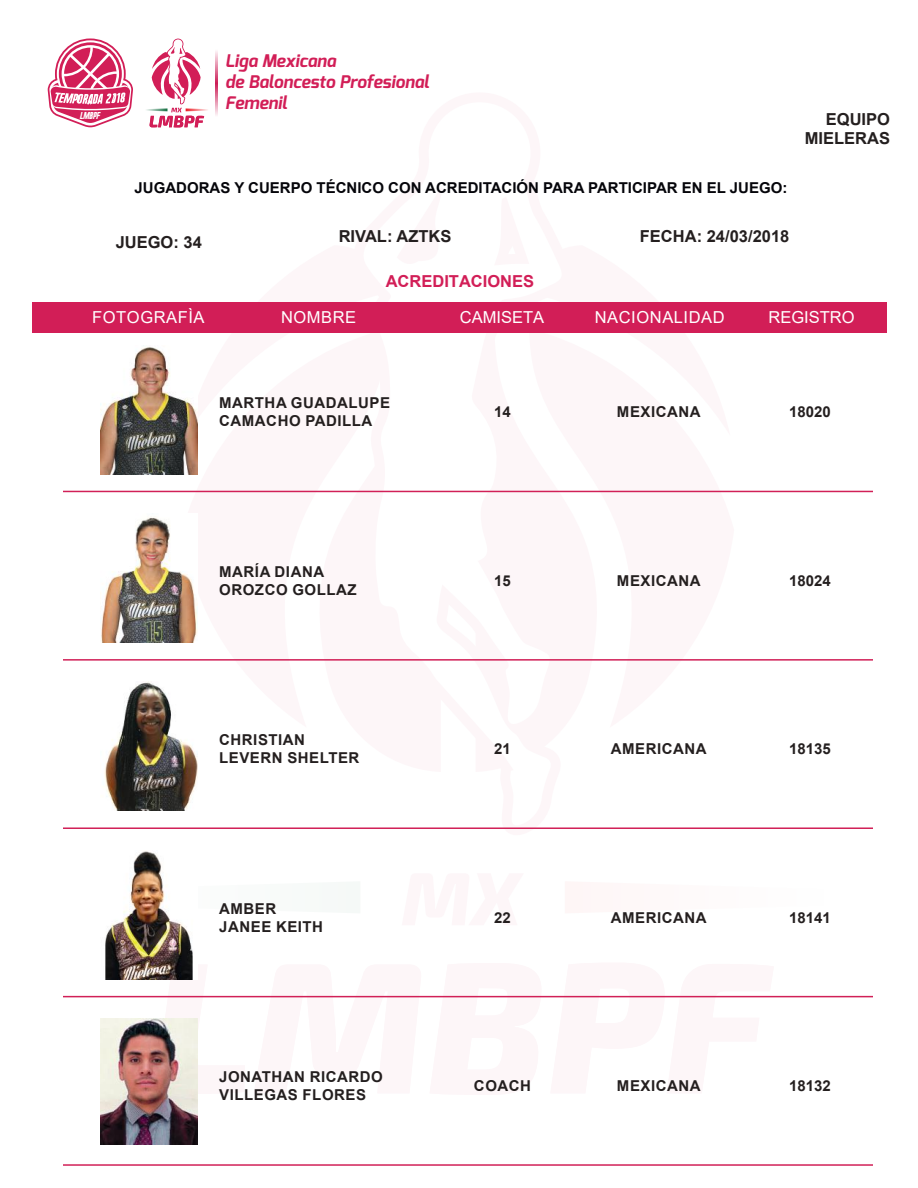
<style>
.page{position:relative;width:918px;height:1188px;background:#fff}
.page>*{position:absolute;margin:0;border:0;box-sizing:border-box;transform-origin:0 0}
.t1{font:italic 700 17.4px/20.9px "Exo";color:#d21e57}
.t2{font:700 16.5px/19.8px "Arial";color:#241f1f;text-align:right}
.t3{font:16.5px "Arial";letter-spacing:.035em;color:#fff}
.t4{font:16.5px "Arial";color:#fff}
.t5{font:700 16.5px "Arial";color:#d21e57}
.t6{font:700 15px/18px "Arial";letter-spacing:.035em;color:#241f1f}
.t7{font:700 15px "Arial";color:#05050a}
.t8{font:9.75px "Urae Nium";color:#fff}
</style>
<div class="page">
<svg style="left:146px;top:979px;width:639px;height:40px"></svg>
<svg style="left:361px;top:302px;width:203px;height:191px"></svg>
<div style="left:33px;top:303px;width:854px;height:30px;background:#d21e57"></div>
<svg style="left:146px;top:38px;width:62px;height:90px"></svg>
<svg style="left:215px;top:51px;width:2px;height:65px"></svg>
<svg style="left:48px;top:45px;width:85px;height:82px"></svg>
<img style="left:101px;top:345px;width:97px;height:129px">
<hr style="left:63px;top:491px;width:810px;height:1px;background:#d12057">
<img style="left:101px;top:517px;width:97px;height:125px">
<hr style="left:63px;top:659px;width:810px;height:2px;background:#d12057">
<img style="left:104px;top:682px;width:94px;height:129px">
<hr style="left:63px;top:827px;width:810px;height:2px;background:#d12057">
<img style="left:105px;top:851px;width:88px;height:128px">
<hr style="left:63px;top:996px;width:810px;height:1px;background:#d12057">
<img style="left:101px;top:1019px;width:97px;height:125px">
<hr style="left:63px;top:1164px;width:810px;height:2px;background:#d12057">
<p class="t1" style="left:225px;top:50px;width:205px">Liga Mexicana<br>de Baloncesto Profesional<br>Femenil</p>
<p class="t8" style="left:80px;top:112px;width:22px">lmbpf</p>
<p class="t2" style="left:805px;top:109px;width:87px">EQUIPO<br>MIELERAS</p>
<p class="t7" style="left:135px;top:178px;width:654px">JUGADORAS Y CUERPO TÉCNICO CON ACREDITACIÓN PARA PARTICIPAR EN EL JUEGO:</p>
<p class="t2" style="left:116px;top:233px;width:88px">JUEGO: 34</p>
<p class="t2" style="left:339px;top:226px;width:114px">RIVAL: AZTKS</p>
<p class="t2" style="left:640px;top:226px;width:151px">FECHA: 24/03/2018</p>
<p class="t5" style="left:386px;top:270px;width:150px">ACREDITACIONES</p>
<p class="t3" style="left:92px;top:306px;width:114px">FOTOGRAFÌA</p>
<p class="t3" style="left:281px;top:306px;width:77px">NOMBRE</p>
<p class="t4" style="left:460px;top:306px;width:86px">CAMISETA</p>
<p class="t4" style="left:769px;top:306px;width:88px">REGISTRO</p>
<p class="t3" style="left:595px;top:306px;width:131px">NACIONALIDAD</p>
<p class="t6" style="left:219px;top:394px;width:172px">MARTHA GUADALUPE<br>CAMACHO PADILLA</p>
<p class="t6" style="left:494px;top:403px;width:18px">14</p>
<p class="t6" style="left:617px;top:403px;width:85px">MEXICANA</p>
<p class="t6" style="left:789px;top:403px;width:43px">18020</p>
<p class="t6" style="left:219px;top:563px;width:139px">MARÍA DIANA<br>OROZCO GOLLAZ</p>
<p class="t6" style="left:494px;top:572px;width:18px">15</p>
<p class="t6" style="left:617px;top:572px;width:85px">MEXICANA</p>
<p class="t6" style="left:789px;top:572px;width:43px">18024</p>
<p class="t6" style="left:219px;top:731px;width:142px">CHRISTIAN<br>LEVERN SHELTER</p>
<p class="t6" style="left:494px;top:740px;width:18px">21</p>
<p class="t6" style="left:611px;top:740px;width:97px">AMERICANA</p>
<p class="t6" style="left:789px;top:740px;width:43px">18135</p>
<p class="t6" style="left:219px;top:899px;width:105px">AMBER<br>JANEE KEITH</p>
<p class="t6" style="left:494px;top:908px;width:18px">22</p>
<p class="t6" style="left:611px;top:908px;width:97px">AMERICANA</p>
<p class="t6" style="left:789px;top:908px;width:43px">18141</p>
<p class="t6" style="left:219px;top:1068px;width:165px">JONATHAN RICARDO<br>VILLEGAS FLORES</p>
<p class="t6" style="left:474px;top:1077px;width:59px">COACH</p>
<p class="t6" style="left:617px;top:1077px;width:85px">MEXICANA</p>
<p class="t6" style="left:789px;top:1077px;width:43px">18132</p>
</div>
